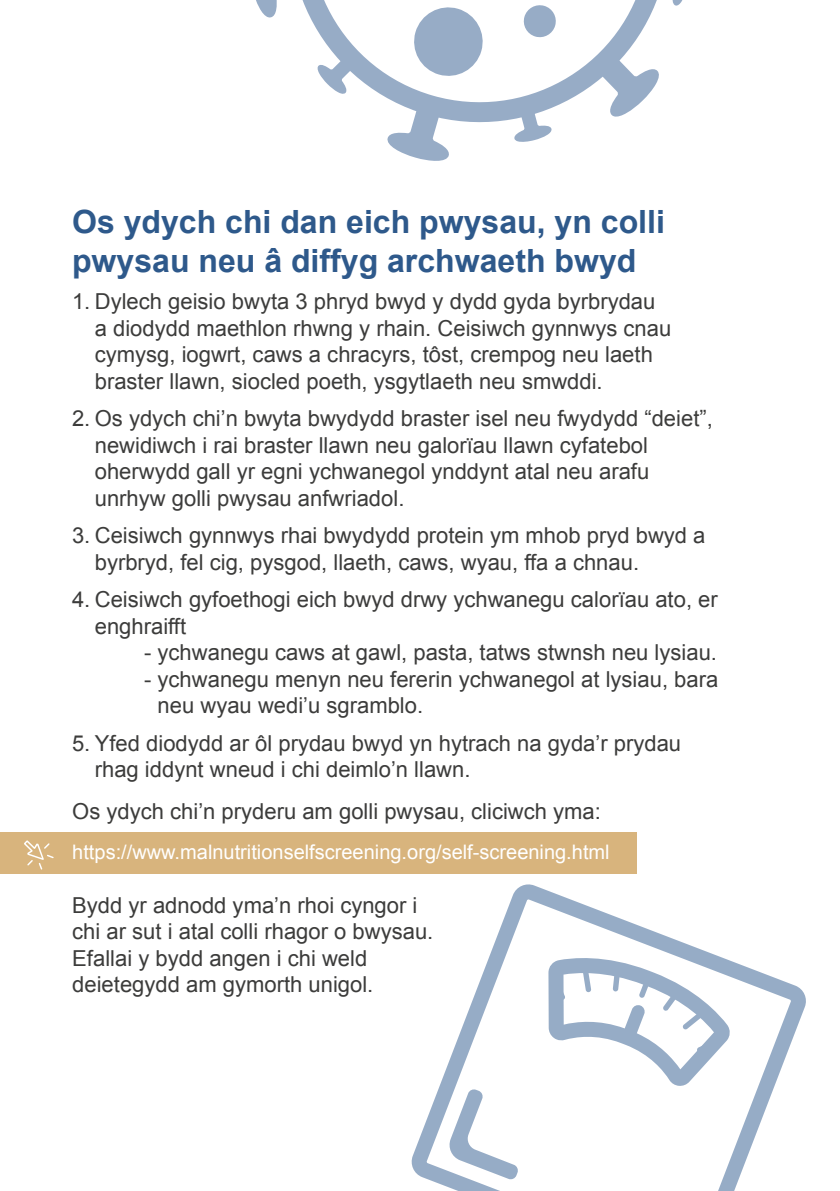
<style>
.page{position:relative;width:840px;height:1191px;background:#fff}
.page>*{position:absolute;margin:0;border:0;box-sizing:border-box;transform-origin:0 0}
.t1{font:700 32px/38.4px "Arial";color:#2e598b}
.t2{font:22px/26.4px "Arial";color:#3c3c3b}
.t3{font:20px "Arial";color:#fff}
</style>
<div class="page">
<svg style="left:305px;top:0;width:349px;height:123px"></svg>
<svg style="left:316px;top:57px;width:38px;height:37px"></svg>
<svg style="left:513px;top:108px;width:39px;height:34px"></svg>
<svg style="left:654px;top:0;width:29px;height:7px"></svg>
<svg style="left:385px;top:105px;width:65px;height:56px"></svg>
<svg style="left:597px;top:56px;width:62px;height:62px"></svg>
<svg style="left:256px;top:0;width:49px;height:18px"></svg>
<svg style="left:410px;top:4px;width:76px;height:76px"></svg>
<svg style="left:521px;top:3px;width:36px;height:36px"></svg>
<div style="left:0;top:832px;width:636px;height:42px;background:#d8b47d"></div>
<svg style="left:24px;top:840px;width:30px;height:30px"></svg>
<svg style="left:411px;top:884px;width:395px;height:307px"></svg>
<svg style="left:447px;top:1088px;width:71px;height:92px"></svg>
<svg style="left:548px;top:954px;width:182px;height:132px"></svg>
<h1 class="t1" style="left:72px;top:204px;width:594px">Os ydych chi dan eich pwysau, yn colli pwysau neu â diffyg archwaeth bwyd</h1>
<p class="t2" style="left:95px;top:289px;width:577px;text-indent:-23px">1. Dylech geisio bwyta 3 phryd bwyd y dydd gyda byrbrydau a diodydd maethlon rhwng y rhain. Ceisiwch gynnwys cnau cymysg, iogwrt, caws a chracyrs, tôst, crempog neu laeth braster llawn, siocled poeth, ysgytlaeth neu smwddi.</p>
<p class="t2" style="left:95px;top:405px;width:619px;text-indent:-23px">2. Os ydych chi’n bwyta bwydydd braster isel neu fwydydd “deiet”, newidiwch i rai braster llawn neu galorïau llawn cyfatebol oherwydd gall yr egni ychwanegol ynddynt atal neu arafu unrhyw golli pwysau anfwriadol.</p>
<p class="t2" style="left:95px;top:522px;width:612px;text-indent:-23px">3. Ceisiwch gynnwys rhai bwydydd protein ym mhob pryd bwyd a byrbryd, fel cig, pysgod, llaeth, caws, wyau, ffa a chnau.</p>
<p class="t2" style="left:95px;top:586px;width:624px;text-indent:-23px">4. Ceisiwch gyfoethogi eich bwyd drwy ychwanegu calorïau ato, er enghraifft</p>
<p class="t2" style="left:144px;top:639px;width:574px">- ychwanegu caws at gawl, pasta, tatws stwnsh neu lysiau.</p>
<p class="t2" style="left:157px;top:666px;width:562px;text-indent:-13px">- ychwanegu menyn neu fererin ychwanegol at lysiau, bara neu wyau wedi’u sgramblo.</p>
<p class="t2" style="left:95px;top:730px;width:587px;text-indent:-23px">5. Yfed diodydd ar ôl prydau bwyd yn hytrach na gyda’r prydau rhag iddynt wneud i chi deimlo’n llawn.</p>
<p class="t2" style="left:72px;top:798px;width:530px">Os ydych chi’n pryderu am golli pwysau, cliciwch yma:</p>
<p class="t3" style="left:72px;top:839px;width:538px">https://www.malnutritionselfscreening.org/self-screening.html</p>
<p class="t2" style="left:72px;top:892px;width:362px">Bydd yr adnodd yma’n rhoi cyngor i chi ar sut i atal colli rhagor o bwysau.<br>Efallai y bydd angen i chi weld deietegydd am gymorth unigol.</p>
</div>
